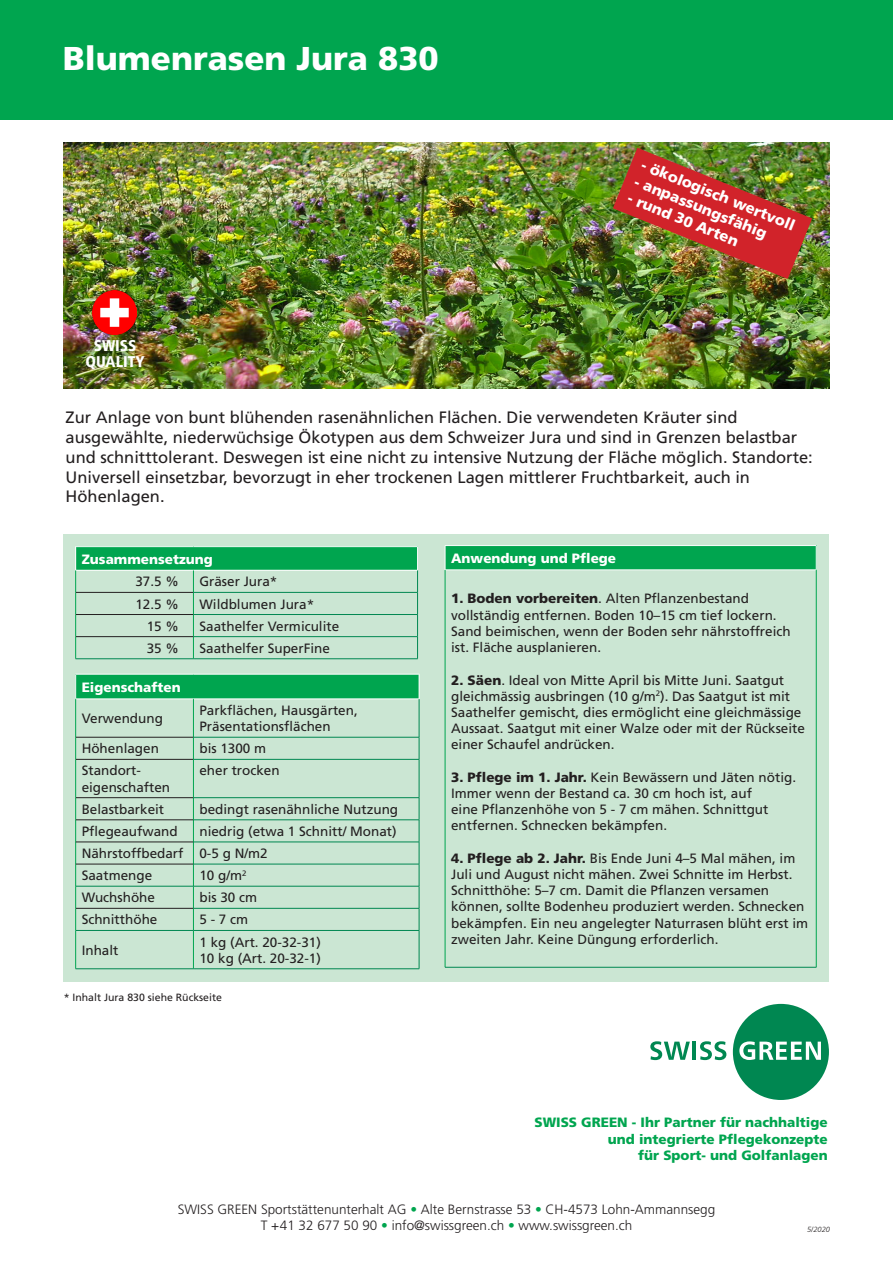
<style>
.page{position:relative;width:893px;height:1263px;background:#fff}
.page>*{position:absolute;margin:0;border:0;box-sizing:border-box;transform-origin:0 0}
.t1{font:900 33px "Frutiger LT Std";color:#fff}
.t2{font:16.5px/19.8px "Frutiger LT Std";color:#231f20}
.t3{font:900 condensed 15.6px/15.6px "Frutiger LT Std";color:#fff;text-align:center}
.t4{font:900 15px "Frutiger LT Std";color:#fff}
.t5{font:13.5px/16.2px "Frutiger LT Std";color:#231f20}
.Text{font:300 13.5px/16.2px "Frutiger LT Std";color:#231f20;text-align:center}
.Text-2{font:900 13.5px/16.2px "Frutiger LT Std";color:#00a54f;text-align:right}
.t6{font:900 13.5px "Frutiger LT Std";color:#fff}
.t7{font:10.5px "Frutiger LT Std";color:#231f20}
.t8{font:italic 300 7.5px "Frutiger LT Std";color:#231f20}
.s1{font-weight:900}
.s2{color:#00a54f}
</style>
<div class="page">
<div style="left:64px;top:534px;width:765px;height:448px;background:#cbe6d3"></div>
<div style="left:0;top:0;width:893px;height:120px;background:#00a54f"></div>
<div style="left:733px;top:1004px;width:96px;height:96px;background:#008751;border-radius:50%"></div>
<svg style="left:650px;top:1041px;width:40px;height:19px"></svg>
<hr style="left:693px;top:1041px;width:3px;height:19px;background:#008751">
<svg style="left:700px;top:1041px;width:26px;height:19px"></svg>
<svg style="left:739px;top:1041px;width:82px;height:19px"></svg>
<div style="left:76px;top:674px;width:343px;height:25px;background:#00a54f"></div>
<svg style="left:76px;top:700px;width:343px;height:268px"></svg>
<svg style="left:75px;top:675px;width:1px;height:24px"></svg>
<hr style="left:75px;top:674px;width:118px;height:1px;background:#fff">
<hr style="left:193px;top:674px;width:226px;height:1px;background:#fff">
<hr style="left:75px;top:699px;width:118px;height:1px;background:#fff">
<hr style="left:193px;top:699px;width:226px;height:1px;background:#fff">
<svg style="left:419px;top:674px;width:1px;height:25px"></svg>
<hr style="left:75px;top:699px;width:1px;height:38px;background:#00a54f">
<hr style="left:193px;top:699px;width:1px;height:38px;background:#00a54f">
<svg style="left:75px;top:737px;width:1px;height:22px"></svg>
<svg style="left:193px;top:737px;width:1px;height:22px"></svg>
<hr style="left:75px;top:759px;width:1px;height:39px;background:#00a54f">
<hr style="left:193px;top:759px;width:1px;height:39px;background:#00a54f">
<svg style="left:75px;top:798px;width:1px;height:132px"></svg>
<svg style="left:193px;top:798px;width:1px;height:132px"></svg>
<hr style="left:75px;top:930px;width:1px;height:38px;background:#00a54f">
<hr style="left:193px;top:931px;width:1px;height:37px;background:#00a54f">
<hr style="left:419px;top:699px;width:1px;height:38px;background:#008751">
<hr style="left:194px;top:737px;width:225px;height:1px;background:#008751">
<svg style="left:419px;top:737px;width:1px;height:22px"></svg>
<hr style="left:194px;top:759px;width:225px;height:1px;background:#008751">
<hr style="left:419px;top:759px;width:1px;height:38px;background:#008751">
<hr style="left:194px;top:797px;width:225px;height:1px;background:#008751">
<hr style="left:194px;top:819px;width:225px;height:1px;background:#008751">
<hr style="left:194px;top:842px;width:225px;height:1px;background:#008751">
<hr style="left:194px;top:864px;width:225px;height:1px;background:#008751">
<hr style="left:76px;top:886px;width:117px;height:1px;background:#008751">
<hr style="left:193px;top:886px;width:226px;height:1px;background:#008751">
<hr style="left:194px;top:908px;width:225px;height:1px;background:#008751">
<svg style="left:419px;top:798px;width:1px;height:132px"></svg>
<hr style="left:76px;top:930px;width:117px;height:1px;background:#008751">
<hr style="left:193px;top:930px;width:226px;height:1px;background:#008751">
<hr style="left:419px;top:931px;width:1px;height:37px;background:#008751">
<hr style="left:75px;top:968px;width:118px;height:1px;background:#008751">
<hr style="left:193px;top:968px;width:226px;height:1px;background:#008751">
<hr style="left:76px;top:737px;width:117px;height:1px;background:#231f20">
<hr style="left:76px;top:759px;width:117px;height:1px;background:#231f20">
<hr style="left:76px;top:797px;width:117px;height:1px;background:#231f20">
<hr style="left:76px;top:819px;width:117px;height:1px;background:#231f20">
<hr style="left:76px;top:842px;width:117px;height:1px;background:#231f20">
<hr style="left:76px;top:864px;width:117px;height:1px;background:#231f20">
<hr style="left:76px;top:908px;width:117px;height:1px;background:#231f20">
<img style="left:64px;top:143px;width:765px;height:245px">
<img style="left:613px;top:148px;width:199px;height:131px">
<hr style="left:75px;top:546px;width:118px;height:1px;background:#fff">
<hr style="left:193px;top:546px;width:225px;height:1px;background:#fff">
<svg style="left:75px;top:547px;width:343px;height:111px"></svg>
<hr style="left:75px;top:658px;width:118px;height:1px;background:#008751">
<hr style="left:193px;top:658px;width:225px;height:1px;background:#008751">
<hr style="left:76px;top:592px;width:117px;height:1px;background:#231f20">
<hr style="left:76px;top:614px;width:117px;height:1px;background:#231f20">
<hr style="left:76px;top:636px;width:117px;height:1px;background:#231f20">
<img style="left:92px;top:290px;width:45px;height:44px">
<div style="left:445px;top:545px;width:371px;height:25px;background:#00a54f"></div>
<svg style="left:445px;top:546px;width:1px;height:24px"></svg>
<hr style="left:445px;top:545px;width:371px;height:1px;background:#fff">
<hr style="left:445px;top:570px;width:371px;height:1px;background:#fff">
<hr style="left:445px;top:570px;width:1px;height:397px;background:#00a54f">
<hr style="left:816px;top:570px;width:1px;height:397px;background:#00a54f">
<hr style="left:445px;top:967px;width:371px;height:1px;background:#008751">
<p class="t1" style="left:63px;top:39px;width:377px">Blumenrasen Jura 830</p>
<p class="t3" style="left:85px;top:338px;width:61px">SWISS<br>QUALITY</p>
<p class="t4" style="left:645px;top:156px;width:166px;rotate:22deg">- ökologisch wertvoll</p>
<p class="t4" style="left:639px;top:172px;width:143px;rotate:22deg">- anpassungsfähig</p>
<p class="t4" style="left:632px;top:189px;width:119px;rotate:22deg">- rund 30 Arten</p>
<p class="t2" style="left:66px;top:408px;width:749px">Zur Anlage von bunt blühenden rasenähnlichen Flächen. Die verwendeten Kräuter sind ausgewählte, niederwüchsige Ökotypen aus dem Schweizer Jura und sind in Grenzen belastbar und schnitttolerant. Deswegen ist eine nicht zu intensive Nutzung der Fläche möglich. Standorte:<br>Universell einsetzbar, bevorzugt in eher trockenen Lagen mittlerer Fruchtbarkeit, auch in Höhenlagen.</p>
<p class="t6" style="left:82px;top:551px;width:133px">Zusammensetzung</p>
<p class="t5" style="left:135px;top:574px;width:45px">37.5 %</p>
<p class="t5" style="left:199px;top:574px;width:80px">Gräser Jura*</p>
<p class="t5" style="left:135px;top:596px;width:45px">12.5 %</p>
<p class="t5" style="left:199px;top:596px;width:116px">Wildblumen Jura*</p>
<p class="t5" style="left:147px;top:618px;width:34px">15 %</p>
<p class="t5" style="left:199px;top:618px;width:141px">Saathelfer Vermiculite</p>
<p class="t5" style="left:147px;top:640px;width:34px">35 %</p>
<p class="t5" style="left:199px;top:640px;width:132px">Saathelfer SuperFine</p>
<p class="t6" style="left:82px;top:679px;width:101px">Eigenschaften</p>
<p class="t5" style="left:82px;top:710px;width:83px">Verwendung</p>
<p class="t5" style="left:199px;top:702px;width:160px">Parkflächen, Hausgärten,<br>Präsentationsflächen</p>
<p class="t5" style="left:82px;top:741px;width:79px">Höhenlagen</p>
<p class="t5" style="left:199px;top:741px;width:68px">bis 1300 m</p>
<p class="t5" style="left:82px;top:763px;width:90px">Standort&shy;eigenschaften</p>
<p class="t5" style="left:199px;top:763px;width:82px">eher trocken</p>
<p class="t5" style="left:82px;top:801px;width:84px">Belastbarkeit</p>
<p class="t5" style="left:199px;top:801px;width:200px">bedingt rasenähnliche Nutzung</p>
<p class="t5" style="left:82px;top:823px;width:98px">Pflegeaufwand</p>
<p class="t5" style="left:199px;top:823px;width:199px">niedrig (etwa 1 Schnitt/ Monat)</p>
<p class="t5" style="left:82px;top:845px;width:103px">Nährstoffbedarf</p>
<p class="t5" style="left:199px;top:845px;width:70px">0-5 g N/m2</p>
<p class="t5" style="left:82px;top:867px;width:72px">Saatmenge</p>
<p class="t5" style="left:199px;top:867px;width:49px">10 g/m<sup>2</sup></p>
<p class="t5" style="left:82px;top:889px;width:75px">Wuchshöhe</p>
<p class="t5" style="left:199px;top:889px;width:59px">bis 30 cm</p>
<p class="t5" style="left:82px;top:912px;width:77px">Schnitthöhe</p>
<p class="t5" style="left:199px;top:912px;width:50px">5 - 7 cm</p>
<p class="t5" style="left:82px;top:942px;width:38px">Inhalt</p>
<p class="t5" style="left:199px;top:934px;width:123px">1 kg (Art. 20-32-31)</p>
<p class="t5" style="left:199px;top:950px;width:123px">10 kg (Art. 20-32-1)</p>
<p class="t7" style="left:64px;top:991px;width:160px">* Inhalt Jura 830 siehe Rückseite</p>
<p class="t6" style="left:451px;top:550px;width:167px">Anwendung und Pflege</p>
<p class="t5" style="left:451px;top:591px;width:341px"><span class="s1">1. Boden vorbereiten</span>. Alten Pflanzenbestand vollständig entfernen. Boden 10–15 cm tief lockern.<br>Sand beimischen, wenn der Boden sehr nährstoffreich ist. Fläche ausplanieren.</p>
<p class="t5" style="left:451px;top:672px;width:355px"><span class="s1">2. Säen</span>. Ideal von Mitte April bis Mitte Juni. Saatgut gleichmässig ausbringen (10 g/m<sup>2</sup>). Das Saatgut ist mit Saathelfer gemischt, dies ermöglicht eine gleichmässige Aussaat. Saatgut mit einer Walze oder mit der Rückseite einer Schaufel andrücken.</p>
<p class="t5" style="left:451px;top:769px;width:347px"><span class="s1">3. Pflege im 1. Jahr.</span> Kein Bewässern und Jäten nötig.<br>Immer wenn der Bestand ca. 30 cm hoch ist, auf</p>
<p class="t5" style="left:451px;top:801px;width:319px">eine Pflanzenhöhe von 5 - 7 cm mähen. Schnittgut entfernen. Schnecken bekämpfen.</p>
<p class="t5" style="left:451px;top:850px;width:359px"><span class="s1">4. Pflege ab 2. Jahr.</span> Bis Ende Juni 4–5 Mal mähen, im Juli und August nicht mähen. Zwei Schnitte im Herbst.<br>Schnitthöhe: 5–7 cm. Damit die Pflanzen versamen können, sollte Bodenheu produziert werden. Schnecken bekämpfen. Ein neu angelegter Naturrasen blüht erst im zweiten Jahr. Keine Düngung erforderlich.</p>
<p class="Text-2" style="left:534px;top:1114px;width:295px">SWISS GREEN - Ihr Partner für nachhaltige und integrierte Pflegekonzepte<br>für Sport- und Golfanlagen</p>
<p class="Text" style="left:178px;top:1201px;width:539px">SWISS GREEN Sportstättenunterhalt AG <span class="s2">•</span> Alte Bernstrasse 53 <span class="s2">•</span> CH-4573 Lohn-Ammannsegg<br>T +41 32 677 50 90 <span class="s2">•</span> info@swissgreen.ch <span class="s2">•</span> www.swissgreen.ch</p>
<p class="t8" style="left:807px;top:1225px;width:24px">5/2020</p>
</div>
